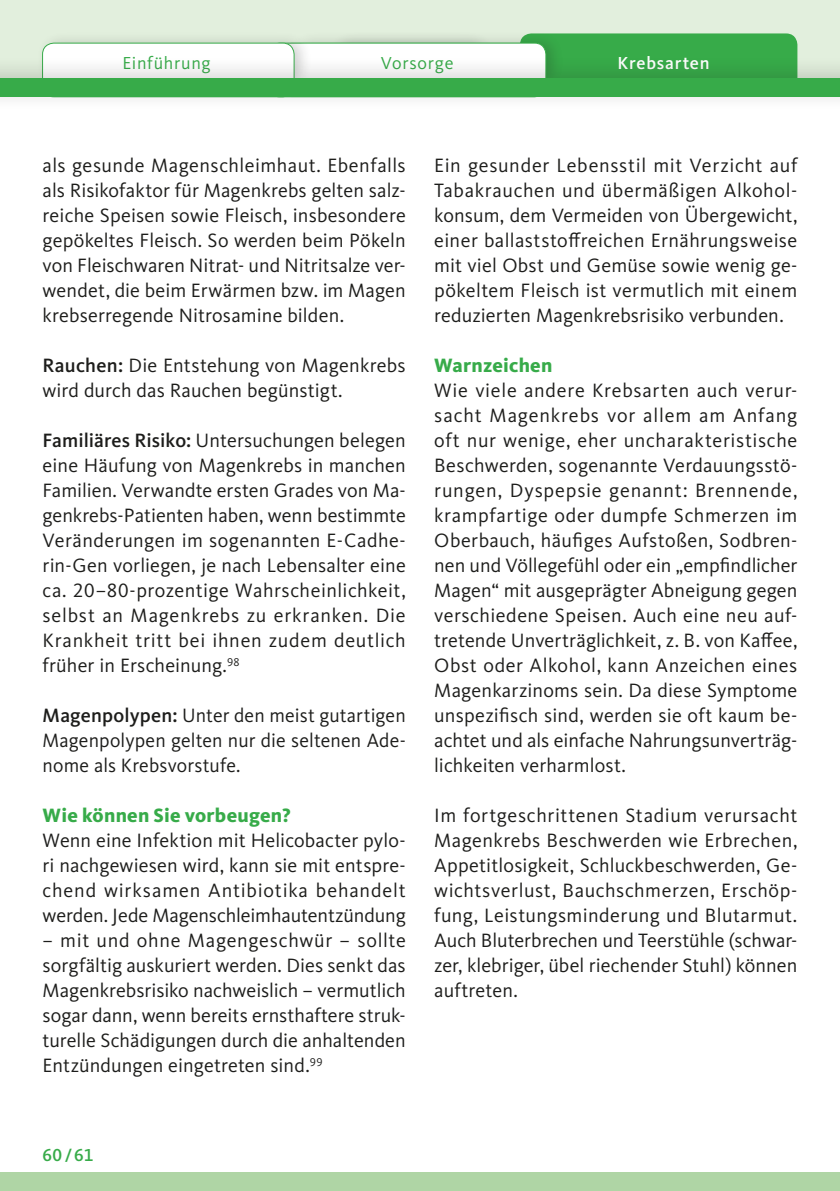
<style>
.page{position:relative;width:840px;height:1191px;background:#fff}
.page>*{position:absolute;margin:0;border:0;box-sizing:border-box;transform-origin:0 0}
.t1{font:20px/25px "Kievit Pro";letter-spacing:.005em;color:#1d1d1b;text-align:justify}
.t2{font:800 20px "Kievit Pro";letter-spacing:.01em;color:#37ab49}
.t3{font:18px "Kievit Pro";letter-spacing:.04em;color:#37ab49}
.t4{font:500 18px "Kievit Pro";letter-spacing:.045em;color:#fff}
.t5{font:500 18px "Kievit Pro";color:#37ab49}
.s1{font-weight:500}
</style>
<div class="page">
<div style="left:0;top:0;width:839px;height:78px;background:#e2efdd"></div>
<div style="left:0;top:1172px;width:839px;height:19px;background:#afd5a5"></div>
<div style="left:519px;top:33px;width:278px;height:64px;background:#37ab49;border-radius:11px"></div>
<div style="left:287px;top:31px;width:276px;height:60px;background:#1d1d1b;opacity:.2"></div>
<div style="left:268px;top:43px;width:277px;height:54px;background:#fff;border-radius:11px"></div>
<div style="left:268px;top:43px;width:278px;height:54px;border:1px solid #37ab49;border-radius:11px"></div>
<div style="left:36px;top:31px;width:276px;height:61px;background:#1d1d1b;opacity:.2"></div>
<div style="left:43px;top:43px;width:251px;height:54px;background:#fff;border-radius:11px"></div>
<div style="left:42px;top:43px;width:252px;height:54px;border:1px solid #37ab49;border-radius:11px"></div>
<div style="left:0;top:55px;width:839px;height:56px;background:#1d1d1b;opacity:.2"></div>
<div style="left:0;top:78px;width:839px;height:19px;background:#37ab49"></div>
<p class="t3" style="left:122px;top:52px;width:90px">Einführung</p>
<p class="t3" style="left:380px;top:52px;width:74px">Vorsorge</p>
<p class="t4" style="left:617px;top:52px;width:94px">Krebsarten</p>
<p class="t1" style="left:43px;top:153px;width:364px">als gesunde Magenschleimhaut. Ebenfalls als Risikofaktor für Magenkrebs gelten salz&shy;reiche Speisen sowie Fleisch, insbesondere gepökeltes Fleisch. So werden beim Pökeln von Fleischwaren Nitrat- und Nitritsalze ver&shy;wendet, die beim Erwärmen bzw. im Magen krebserregende Nitrosamine bilden.</p>
<p class="t1" style="left:43px;top:353px;width:364px"><span class="s1">Rauchen:</span> Die Entstehung von Magenkrebs wird durch das Rauchen begünstigt.</p>
<p class="t1" style="left:43px;top:428px;width:364px"><span class="s1">Familiäres Risiko:</span> Untersuchungen belegen eine Häufung von Magenkrebs in manchen Familien. Verwandte ersten Grades von Ma&shy;genkrebs-Patienten haben, wenn bestimmte Veränderungen im sogenannten E-Cadhe&shy;rin-Gen vorliegen, je nach Lebensalter eine ca. 20–80-prozentige Wahrscheinlichkeit, selbst an Magenkrebs zu erkranken. Die Krankheit tritt bei ihnen zudem deutlich früher in Erscheinung.<sup>98</sup></p>
<p class="t1" style="left:43px;top:703px;width:364px"><span class="s1">Magenpolypen:</span> Unter den meist gutartigen Magenpolypen gelten nur die seltenen Ade&shy;nome als Krebsvorstufe.</p>
<p class="t2" style="left:43px;top:803px;width:249px">Wie können Sie vorbeugen?</p>
<p class="t1" style="left:43px;top:828px;width:364px">Wenn eine Infektion mit Helicobacter pylo&shy;ri nachgewiesen wird, kann sie mit entspre&shy;chend wirksamen Antibiotika behandelt werden. Jede Magenschleimhautentzündung</p>
<p class="t1" style="left:43px;top:928px;width:364px">– mit und ohne Magengeschwür – sollte sorgfältig auskuriert werden. Dies senkt das Magenkrebsrisiko nachweislich – vermutlich sogar dann, wenn bereits ernsthaftere struk&shy;turelle Schädigungen durch die anhaltenden Entzündungen eingetreten sind.<sup>99</sup></p>
<p class="t5" style="left:43px;top:1144px;width:52px">60/61</p>
<p class="t1" style="left:434px;top:153px;width:364px">Ein gesunder Lebensstil mit Verzicht auf Tabakrauchen und übermäßigen Alkohol&shy;konsum, dem Vermeiden von Übergewicht, einer ballaststoffreichen Ernährungsweise mit viel Obst und Gemüse sowie wenig ge&shy;pökeltem Fleisch ist vermutlich mit einem reduzierten Magenkrebsrisiko verbunden.</p>
<p class="t2" style="left:434px;top:353px;width:120px">Warnzeichen</p>
<p class="t1" style="left:434px;top:378px;width:364px">Wie viele andere Krebsarten auch verur&shy;sacht Magenkrebs vor allem am Anfang oft nur wenige, eher uncharakteristische Beschwerden, sogenannte Verdauungsstö&shy;rungen, Dyspepsie genannt: Brennende, krampfartige oder dumpfe Schmerzen im Oberbauch, häufiges Aufstoßen, Sodbren&shy;nen und Völlegefühl oder ein „empfindlicher Magen“ mit ausgeprägter Abneigung gegen verschiedene Speisen. Auch eine neu auf&shy;tretende Unverträglichkeit, z. B. von Kaffee, Obst oder Alkohol, kann Anzeichen eines Magenkarzinoms sein. Da diese Symptome unspezifisch sind, werden sie oft kaum be&shy;achtet und als einfache Nahrungsunverträg&shy;lichkeiten verharmlost.</p>
<p class="t1" style="left:434px;top:803px;width:364px">Im fortgeschrittenen Stadium verursacht Magenkrebs Beschwerden wie Erbrechen, Appetitlosigkeit, Schluckbeschwerden, Ge&shy;wichtsverlust, Bauchschmerzen, Erschöp&shy;fung, Leistungsminderung und Blutarmut.<br>Auch Bluterbrechen und Teerstühle (schwar&shy;zer, klebriger, übel riechender Stuhl) können auftreten.</p>
</div>
